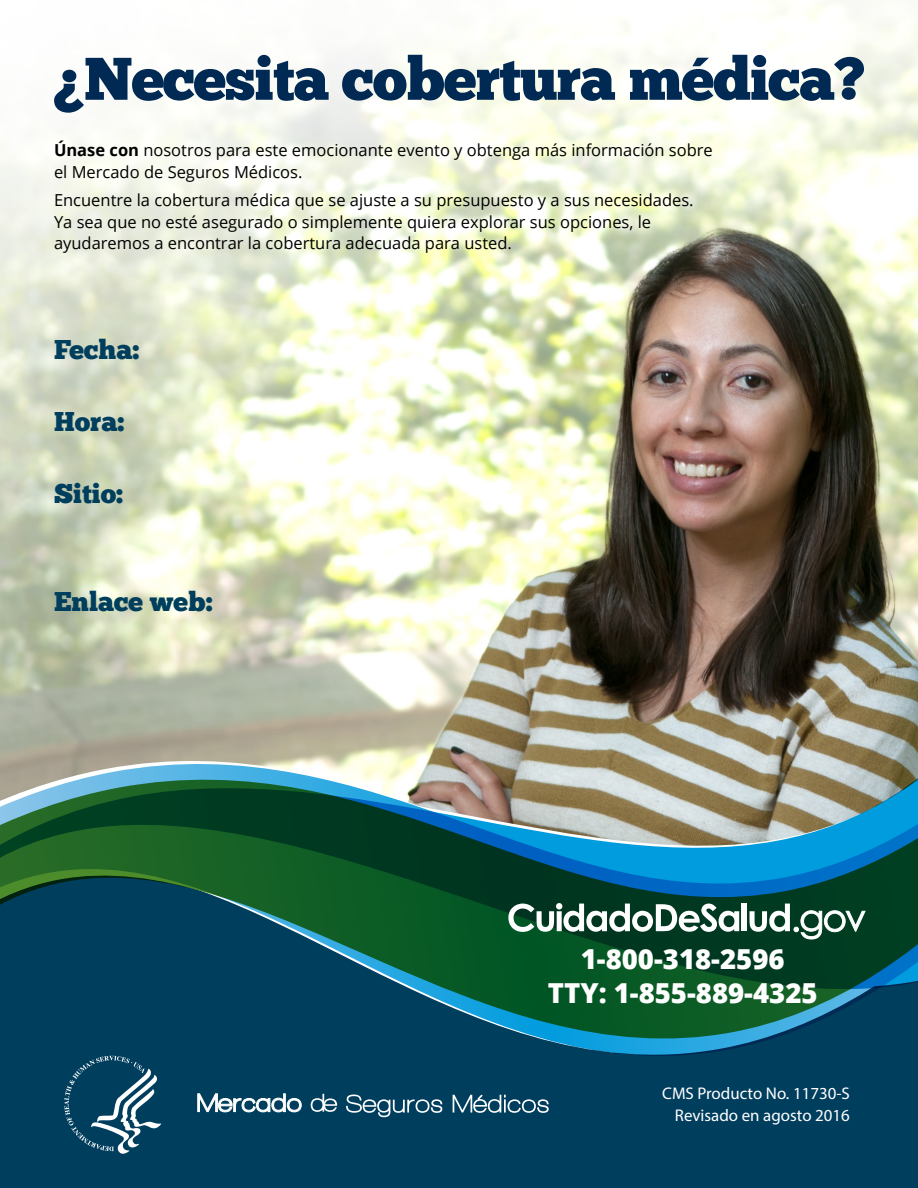
<style>
.page{position:relative;width:918px;height:1188px;background:#fff}
.page>*{position:absolute;margin:0;border:0;box-sizing:border-box;transform-origin:0 0}
.t1{font:60px "Chunk Five Ex";letter-spacing:-.02em;color:#002953}
.t2{font:800 27.6px "Open Sans";color:#fff}
.t3{font:27px "Chunk Five Ex";color:#003e5e}
.t4{font:16.95px/21.8px "Myriad Pro";color:#fff;text-align:right}
.text_no_indent{font:16.5px/21.6px "Open Sans";color:#000}
.s1{font-weight:700}
</style>
<div class="page">
<img style="left:0;top:0;width:918px;height:691px">
<div style="left:0;top:1075px;width:918px;height:113px;background:#003e5e"></div>
<svg style="left:198px;top:1094px;width:104px;height:18px"></svg>
<svg style="left:311px;top:1094px;width:26px;height:18px"></svg>
<svg style="left:346px;top:1095px;width:96px;height:22px;background:#3a6a82"></svg>
<svg style="left:453px;top:1095px;width:96px;height:18px;background:#49758c"></svg>
<svg style="left:64px;top:1075px;width:97px;height:79px;background:#2f627c"></svg>
<div style="left:0;top:1056px;width:918px;height:19px;background:#003e5e"></div>
<svg style="left:0;top:1006px;width:918px;height:50px;background:#054e65"></svg>
<svg style="left:0;top:694px;width:918px;height:312px;background:#48766c"></svg>
<svg style="left:508px;top:903px;width:231px;height:29px"></svg>
<div style="left:742px;top:904px;width:5px;height:27px;background:#fff"></div>
<svg style="left:750px;top:904px;width:115px;height:35px"></svg>
<h1 class="t1" style="left:54px;top:34px;width:813px">¿Necesita cobertura médica?</h1>
<p class="text_no_indent" style="left:54px;top:139px;width:660px"><span class="s1">Únase con</span> nosotros para este emocionante evento y obtenga más información sobre el Mercado de Seguros Médicos.</p>
<p class="text_no_indent" style="left:54px;top:189px;width:641px">Encuentre la cobertura médica que se ajuste a su presupuesto y a sus necesidades.<br>Ya sea que no esté asegurado o simplemente quiera explorar sus opciones, le ayudaremos a encontrar la cobertura adecuada para usted.</p>
<p class="t3" style="left:54px;top:329px;width:87px">Fecha:</p>
<p class="t3" style="left:54px;top:401px;width:72px">Hora:</p>
<p class="t3" style="left:54px;top:473px;width:71px">Sitio:</p>
<p class="t3" style="left:54px;top:581px;width:160px">Enlace web:</p>
<p class="t2" style="left:581px;top:938px;width:205px">1-800-318-2596</p>
<p class="t2" style="left:548px;top:972px;width:271px">TTY: 1-855-889-4325</p>
<p class="t4" style="left:662px;top:1082px;width:189px">CMS Producto No. 11730-S<br>Revisado en agosto 2016</p>
</div>
